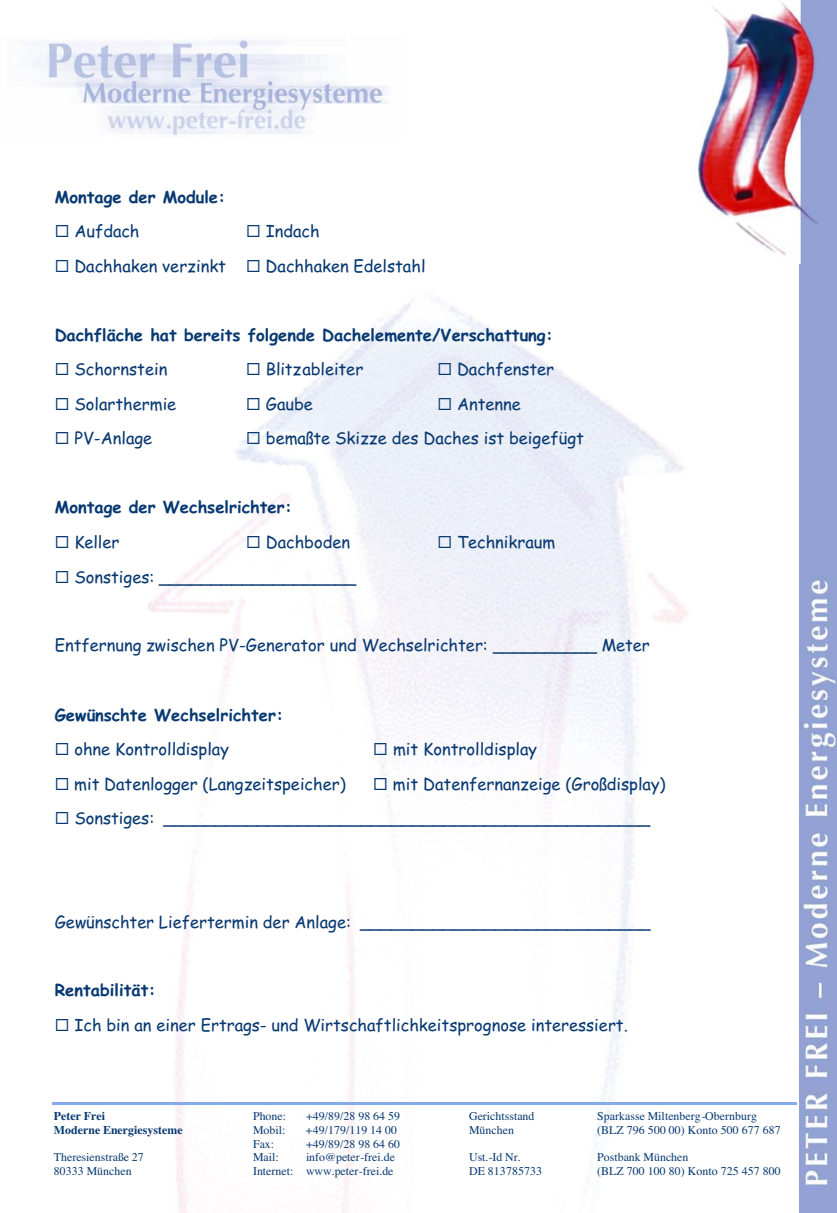
<style>
.page{position:relative;width:837px;height:1213px;background:#fff}
.page>*{position:absolute;margin:0;border:0;box-sizing:border-box;transform-origin:0 0}
.t1{font:16.5px/34.2px "Comic Sans MS";color:#073871}
.t2{font:700 16.5px "Comic Sans MS";color:#073871}
.t3{font:11.85px/13.4px "Times";letter-spacing:.005em;color:#073871}
.t4{font:700 11.85px/13.6px "Times";letter-spacing:.005em;color:#073871}
</style>
<div class="page">
<img style="left:800px;top:0;width:37px;height:1212px">
<img style="left:697px;top:0;width:129px;height:263px">
<hr style="left:52px;top:1101px;width:744px;height:3px;background:#85abeb">
<img style="left:23px;top:40px;width:365px;height:95px">
<svg style="left:439px;top:363px;width:12px;height:12px"></svg>
<svg style="left:439px;top:398px;width:12px;height:12px"></svg>
<svg style="left:248px;top:432px;width:12px;height:12px"></svg>
<svg style="left:439px;top:536px;width:12px;height:12px"></svg>
<svg style="left:375px;top:743px;width:12px;height:12px"></svg>
<p class="t2" style="left:55px;top:190px;width:172px">Montage der Module:</p>
<p class="t1" style="left:74px;top:216px;width:67px">Aufdach</p>
<p class="t1" style="left:266px;top:216px;width:55px">Indach</p>
<p class="t1" style="left:74px;top:250px;width:153px">Dachhaken verzinkt</p>
<p class="t1" style="left:266px;top:250px;width:161px">Dachhaken Edelstahl</p>
<p class="t2" style="left:55px;top:328px;width:500px">Dachfläche hat bereits folgende Dachelemente/Verschattung:</p>
<p class="t1" style="left:74px;top:354px;width:94px">Schornstein</p>
<p class="t1" style="left:266px;top:354px;width:99px">Blitzableiter</p>
<p class="t1" style="left:457px;top:354px;width:99px">Dachfenster</p>
<p class="t1" style="left:74px;top:388px;width:103px">Solarthermie</p>
<p class="t1" style="left:266px;top:388px;width:48px">Gaube</p>
<p class="t1" style="left:457px;top:388px;width:65px">Antenne</p>
<p class="t1" style="left:74px;top:423px;width:79px">PV-Anlage</p>
<p class="t1" style="left:266px;top:423px;width:320px">bemaßte Skizze des Daches ist beigefügt</p>
<p class="t2" style="left:55px;top:500px;width:239px">Montage der Wechselrichter:</p>
<p class="t1" style="left:74px;top:526px;width:47px">Keller</p>
<p class="t1" style="left:266px;top:526px;width:86px">Dachboden</p>
<p class="t1" style="left:457px;top:526px;width:100px">Technikraum</p>
<p class="t1" style="left:74px;top:561px;width:283px">Sonstiges: ___________________</p>
<p class="t1" style="left:55px;top:630px;width:596px">Entfernung zwischen PV-Generator und Wechselrichter: __________ Meter</p>
<p class="t2" style="left:55px;top:707px;width:230px">Gewünschte Wechselrichter:</p>
<p class="t1" style="left:74px;top:733px;width:156px">ohne Kontrolldisplay</p>
<p class="t1" style="left:393px;top:733px;width:146px">mit Kontrolldisplay</p>
<p class="t1" style="left:74px;top:768px;width:273px">mit Datenlogger (Langzeitspeicher)</p>
<p class="t1" style="left:74px;top:768px;width:593px;text-indent:319px">mit Datenfernanzeige (Großdisplay)<br>Sonstiges: _______________________________________________</p>
<p class="t1" style="left:55px;top:906px;width:597px">Gewünschter Liefertermin der Anlage: ____________________________</p>
<p class="t2" style="left:55px;top:983px;width:103px">Rentabilität:</p>
<p class="t1" style="left:75px;top:1009px;width:555px">Ich bin an einer Ertrags- und Wirtschaftlichkeitsprognose interessiert.</p>
<p class="t4" style="left:54px;top:1110px;width:130px">Peter Frei<br>Moderne Energiesysteme</p>
<p class="t3" style="left:54px;top:1151px;width:91px">Theresienstraße 27<br>80333 München</p>
<p class="t3" style="left:253px;top:1110px;width:35px">Phone:</p>
<p class="t3" style="left:306px;top:1110px;width:96px">+49/89/28 98 64 59</p>
<p class="t3" style="left:253px;top:1123px;width:34px">Mobil:</p>
<p class="t3" style="left:306px;top:1123px;width:92px">+49/179/119 14 00</p>
<p class="t3" style="left:253px;top:1137px;width:23px">Fax:</p>
<p class="t3" style="left:306px;top:1137px;width:96px">+49/89/28 98 64 60</p>
<p class="t3" style="left:253px;top:1151px;width:27px">Mail:</p>
<p class="t3" style="left:253px;top:1151px;width:143px;text-align:right">info@peter-frei.de<br>Internet: www.peter-frei.de</p>
<p class="t3" style="left:469px;top:1110px;width:67px">Gerichtsstand<br>München</p>
<p class="t3" style="left:469px;top:1151px;width:75px">Ust.-Id Nr.<br>DE 813785733</p>
<p class="t3" style="left:597px;top:1110px;width:185px">Sparkasse Miltenberg-Obernburg (BLZ 796 500 00) Konto 500 677 687</p>
<p class="t3" style="left:597px;top:1151px;width:185px">Postbank München<br>(BLZ 700 100 80) Konto 725 457 800</p>
</div>
